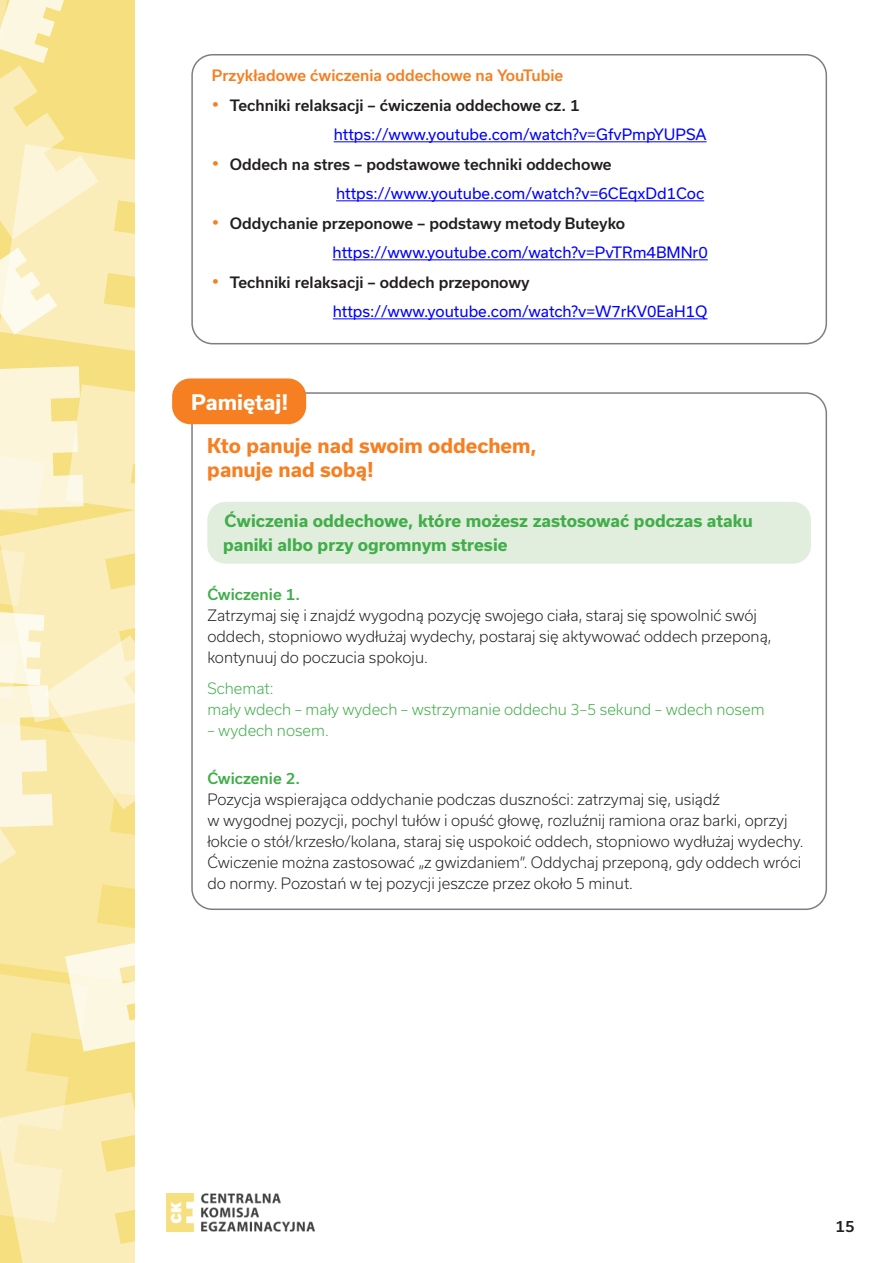
<style>
.page{position:relative;width:893px;height:1263px;background:#fff}
.page>*{position:absolute;margin:0;border:0;box-sizing:border-box;transform-origin:0 0}
.t1{font:700 20.55px "Usual";color:#fff}
.t2{font:700 19.5px/24px "Usual";color:#f57f21}
.t3{font:700 16.5px/24px "Usual";color:#40ae49}
.t4{font:300 15px/21px "Usual";color:#231f20}
.t5{font:15px "Usual";color:#00f}
.t6{font:500 15px "Usual";color:#231f20}
.t7{font:300 15px "Usual";color:#40ae49}
.t8{font:500 15px "Usual";color:#f57f21}
.t9{font:500 15px "Usual";color:#40ae49}
.s1{font-weight:300;font-size:21px;color:#f57f21}
</style>
<div class="page">
<svg style="left:0;top:0;width:134px;height:351px"></svg>
<svg style="left:0;top:366px;width:134px;height:897px"></svg>
<img style="left:166px;top:1193px;width:149px;height:38px">
<hr style="left:334px;top:141px;width:373px;height:1px;background:#00f">
<hr style="left:336px;top:200px;width:368px;height:1px;background:#00f">
<hr style="left:333px;top:259px;width:375px;height:1px;background:#00f">
<hr style="left:333px;top:318px;width:374px;height:1px;background:#00f">
<div style="left:191px;top:54px;width:636px;height:290px;border:2px solid #7c7e81;border-radius:21px"></div>
<div style="left:172px;top:378px;width:134px;height:46px;background:#f57f21;border-radius:18px"></div>
<div style="left:207px;top:502px;width:604px;height:62px;background:#e1eedd;border-radius:18px"></div>
<p class="t8" style="left:212px;top:67px;width:353px">Przykładowe ćwiczenia oddechowe na YouTubie</p>
<p class="t6" style="left:212px;top:97px;width:369px"><span class="s1">•</span> Techniki relaksacji – ćwiczenia oddechowe cz. 1</p>
<p class="t5" style="left:334px;top:126px;width:374px">https://www.youtube.com/watch?v=GfvPmpYUPSA</p>
<p class="t6" style="left:212px;top:156px;width:402px"><span class="s1">•</span> Oddech na stres – podstawowe techniki oddechowe</p>
<p class="t5" style="left:336px;top:185px;width:370px">https://www.youtube.com/watch?v=6CEqxDd1Coc</p>
<p class="t6" style="left:212px;top:215px;width:415px"><span class="s1">•</span> Oddychanie przeponowe – podstawy metody Buteyko</p>
<p class="t5" style="left:333px;top:244px;width:377px">https://www.youtube.com/watch?v=PvTRm4BMNr0</p>
<p class="t6" style="left:212px;top:274px;width:320px"><span class="s1">•</span> Techniki relaksacji – oddech przeponowy</p>
<p class="t5" style="left:333px;top:303px;width:376px">https://www.youtube.com/watch?v=W7rKV0EaH1Q</p>
<p class="t1" style="left:191px;top:390px;width:99px">Pamiętaj!</p>
<p class="t2" style="left:207px;top:434px;width:331px">Kto panuje nad swoim oddechem, panuje nad sobą!</p>
<p class="t3" style="left:223px;top:509px;width:531px">Ćwiczenia oddechowe, które możesz zastosować podczas ataku paniki albo przy ogromnym stresie</p>
<p class="t9" style="left:207px;top:586px;width:94px">Ćwiczenie 1.</p>
<p class="t4" style="left:207px;top:605px;width:566px">Zatrzymaj się i znajdź wygodną pozycję swojego ciała, staraj się spowolnić swój oddech, stopniowo wydłużaj wydechy, postaraj się aktywować oddech przeponą, kontynuuj do poczucia spokoju.</p>
<p class="t7" style="left:207px;top:679px;width:68px">Schemat:</p>
<p class="t7" style="left:207px;top:700px;width:559px">mały wdech – mały wydech – wstrzymanie oddechu 3–5 sekund – wdech nosem</p>
<p class="t7" style="left:207px;top:721px;width:123px">– wydech nosem.</p>
<p class="t9" style="left:207px;top:770px;width:94px">Ćwiczenie 2.</p>
<p class="t4" style="left:207px;top:789px;width:598px">Pozycja wspierająca oddychanie podczas duszności: zatrzymaj się, usiądź<br>w wygodnej pozycji, pochyl tułów i opuść głowę, rozluźnij ramiona oraz barki, oprzyj łokcie o stół/krzesło/kolana, staraj się uspokoić oddech, stopniowo wydłużaj wydechy.</p>
<p class="t4" style="left:207px;top:852px;width:595px">Ćwiczenie można zastosować „z gwizdaniem”. Oddychaj przeponą, gdy oddech wróci do normy. Pozostań w tej pozycji jeszcze przez około 5 minut.</p>
<p class="t6" style="left:836px;top:1217px;width:21px">15</p>
</div>
